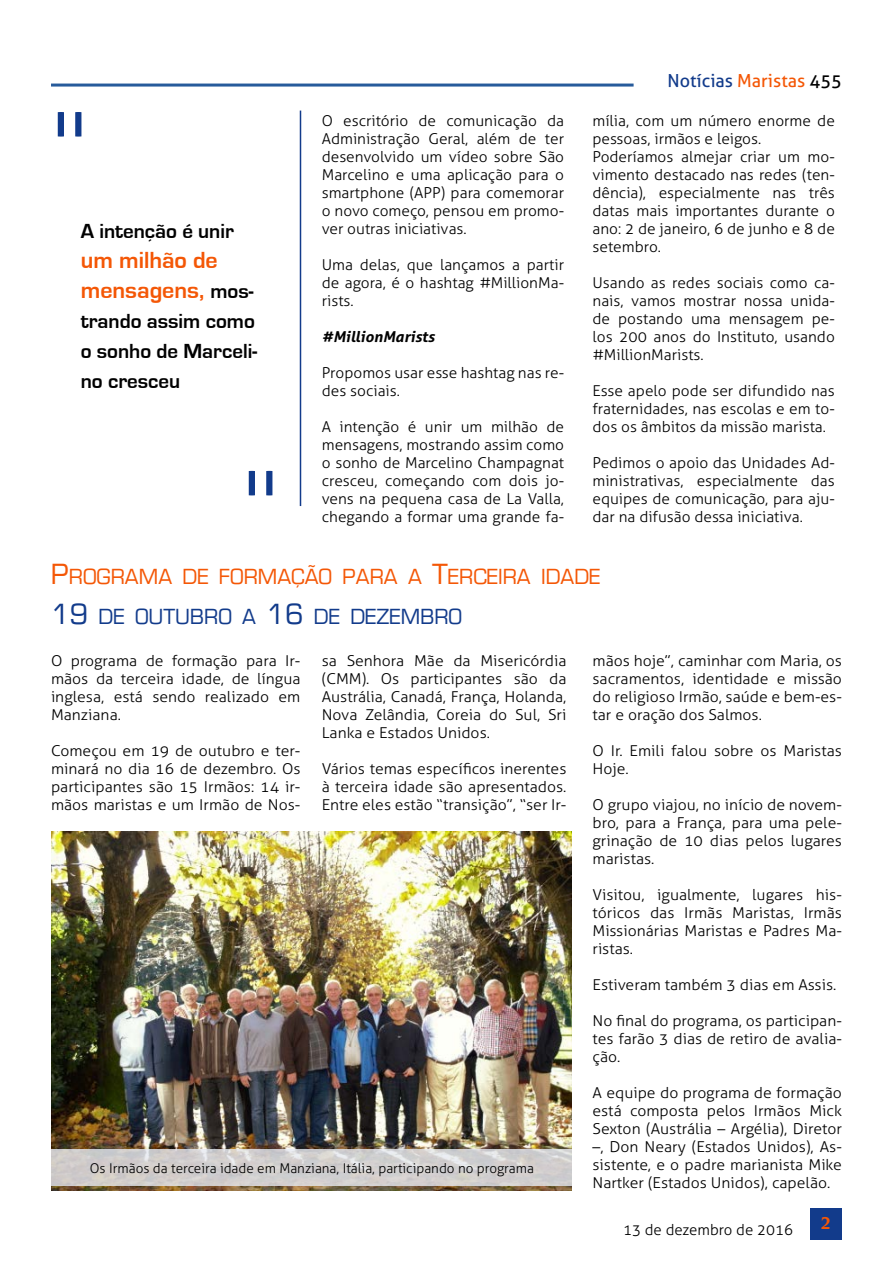
<style>
.page{position:relative;width:893px;height:1263px;background:#fff}
.page>*{position:absolute;margin:0;border:0;box-sizing:border-box;transform-origin:0 0}
.t1{font:300 90px "Aller";color:#123b8b}
.t2{font:700 24px/30px "Eurostile";color:#f45706}
.t3{font:700 21px/30px "Eurostile";color:#000;text-align:justify}
.t4{font:20.25px/39.8px "Eurostile";color:#f45706}
.t5{font:18px "Aller";color:#123b8b}
.t6{font:700 18px "Novarese IT Cby BT";color:#f45706}
.t7{font:300 15px/18px "Aller";color:#000;text-align:justify;scale:1.05 1}
.t8{font:300 15px/18px "Aller";color:#000;text-align:justify}
.t9{font:italic 700 15px "Aller";color:#000}
.t10{font:300 13.5px "Aller";color:#000}
.s1{color:#f45706}
.s2{color:#000}
.s3{font-size:27px}
.s4{font-size:27px;color:#123b8b}
.s5{color:#123b8b}
.s6{font-size:21px;color:#000}
</style>
<div class="page">
<hr style="left:51px;top:84px;width:583px;height:3px;background:#275b9b">
<div style="left:810px;top:1208px;width:32px;height:31px;background:#123b8b"></div>
<hr style="left:300px;top:111px;width:1px;height:395px;background:#123b8b">
<img style="left:51px;top:831px;width:520px;height:360px">
<svg style="left:51px;top:1149px;width:520px;height:36px;fill:#d1cecd"></svg>
<p class="t5" style="left:667px;top:69px;width:176px">Notícias <span class="s1">Maristas</span> <span class="s2">455</span></p>
<h1 class="t1" style="left:51px;top:91px;width:39px">"</h1>
<p class="t8" style="left:322px;top:112px;width:244px">O escritório de comunicação da Administração Geral, além de ter desenvolvido um vídeo sobre São Marcelino e uma aplicação para o smartphone (APP) para comemorar o novo começo, pensou em promo&shy;ver outras iniciativas.</p>
<p class="t8" style="left:322px;top:256px;width:244px">Uma delas, que lançamos a partir de agora, é o hashtag #MillionMa&shy;rists.</p>
<p class="t9" style="left:322px;top:327px;width:114px">#MillionMarists</p>
<p class="t8" style="left:322px;top:364px;width:244px">Propomos usar esse hashtag nas re&shy;des sociais.</p>
<p class="t8" style="left:322px;top:418px;width:244px">A intenção é unir um milhão de mensagens, mostrando assim como o sonho de Marcelino Champagnat cresceu, começando com dois jo&shy;vens na pequena casa de La Valla, chegando a formar uma grande fa-</p>
<h3 class="t4" style="left:51px;top:557px;width:551px"><span class="s3">P</span>ROGRAMA DE FORMAÇÃO PARA A <span class="s3">T</span>ERCEIRA IDADE<br><span class="s4">19</span> <span class="s5">DE OUTUBRO A</span> <span class="s4">16</span> <span class="s5">DE DEZEMBRO</span></h3>
<p class="t7" style="left:51px;top:652px;width:239px">O programa de formação para Ir&shy;mãos da terceira idade, de língua inglesa, está sendo realizado em Manziana.</p>
<p class="t7" style="left:51px;top:742px;width:239px">Começou em 19 de outubro e ter&shy;minará no dia 16 de dezembro. Os participantes são 15 Irmãos: 14 ir&shy;mãos maristas e um Irmão de Nos-</p>
<p class="t8" style="left:592px;top:112px;width:244px;text-align:left">mília, com um número enorme de pessoas, irmãos e leigos.<br>Poderíamos almejar criar um mo&shy;vimento destacado nas redes (ten&shy;dência), especialmente nas três datas mais importantes durante o ano: 2 de janeiro, 6 de junho e 8 de setembro.</p>
<p class="t8" style="left:592px;top:274px;width:244px">Usando as redes sociais como ca&shy;nais, vamos mostrar nossa unida&shy;de postando uma mensagem pe&shy;los 200 anos do Instituto, usando #MillionMarists.</p>
<p class="t8" style="left:592px;top:382px;width:244px">Esse apelo pode ser difundido nas fraternidades, nas escolas e em to&shy;dos os âmbitos da missão marista.</p>
<p class="t8" style="left:592px;top:454px;width:244px">Pedimos o apoio das Unidades Ad&shy;ministrativas, especialmente das equipes de comunicação, para aju&shy;dar na difusão dessa iniciativa.</p>
<h3 class="t3" style="left:81px;top:217px;width:155px">A intenção é unir</h3>
<h2 class="t2" style="left:81px;top:246px;width:174px">um milhão de mensagens, <span class="s6">mos-</span></h2>
<h3 class="t3" style="left:81px;top:307px;width:178px">trando assim como o sonho de Marceli&shy;no cresceu</h3>
<h1 class="t1" style="left:242px;top:450px;width:39px">"</h1>
<p class="t7" style="left:322px;top:652px;width:235px">sa Senhora Mãe da Misericórdia (CMM). Os participantes são da Austrália, Canadá, França, Holanda, Nova Zelândia, Coreia do Sul, Sri Lanka e Estados Unidos.</p>
<p class="t7" style="left:322px;top:760px;width:235px">Vários temas específicos inerentes à terceira idade são apresentados.<br>Entre eles estão “transição”, “ser Ir-</p>
<p class="t7" style="left:592px;top:652px;width:239px">mãos hoje”, caminhar com Maria, os sacramentos, identidade e missão do religioso Irmão, saúde e bem-es&shy;tar e oração dos Salmos.</p>
<p class="t7" style="left:592px;top:742px;width:239px">O Ir. Emili falou sobre os Maristas<br>Hoje.</p>
<p class="t7" style="left:592px;top:796px;width:239px">O grupo viajou, no início de novem&shy;bro, para a França, para uma pele&shy;grinação de 10 dias pelos lugares maristas.</p>
<p class="t7" style="left:592px;top:886px;width:239px">Visitou, igualmente, lugares his&shy;tóricos das Irmãs Maristas, Irmãs Missionárias Maristas e Padres Ma&shy;ristas.</p>
<p class="t7" style="left:592px;top:976px;width:234px">Estiveram também 3 dias em Assis.</p>
<p class="t7" style="left:592px;top:1012px;width:239px">No final do programa, os participan&shy;tes farão 3 dias de retiro de avalia&shy;ção.</p>
<p class="t7" style="left:592px;top:1084px;width:239px">A equipe do programa de formação está composta pelos Irmãos Mick Sexton (Austrália – Argélia), Diretor –, Don Neary (Estados Unidos), As&shy;sistente, e o padre marianista Mike Nartker (Estados Unidos), capelão.</p>
<p class="t10" style="left:90px;top:1160px;width:446px">Os Irmãos da terceira idade em Manziana, Itália, participando no programa</p>
<p class="t8" style="left:623px;top:1220px;width:171px">13 de dezembro de 2016</p>
<p class="t6" style="left:821px;top:1212px;width:12px">2</p>
</div>
